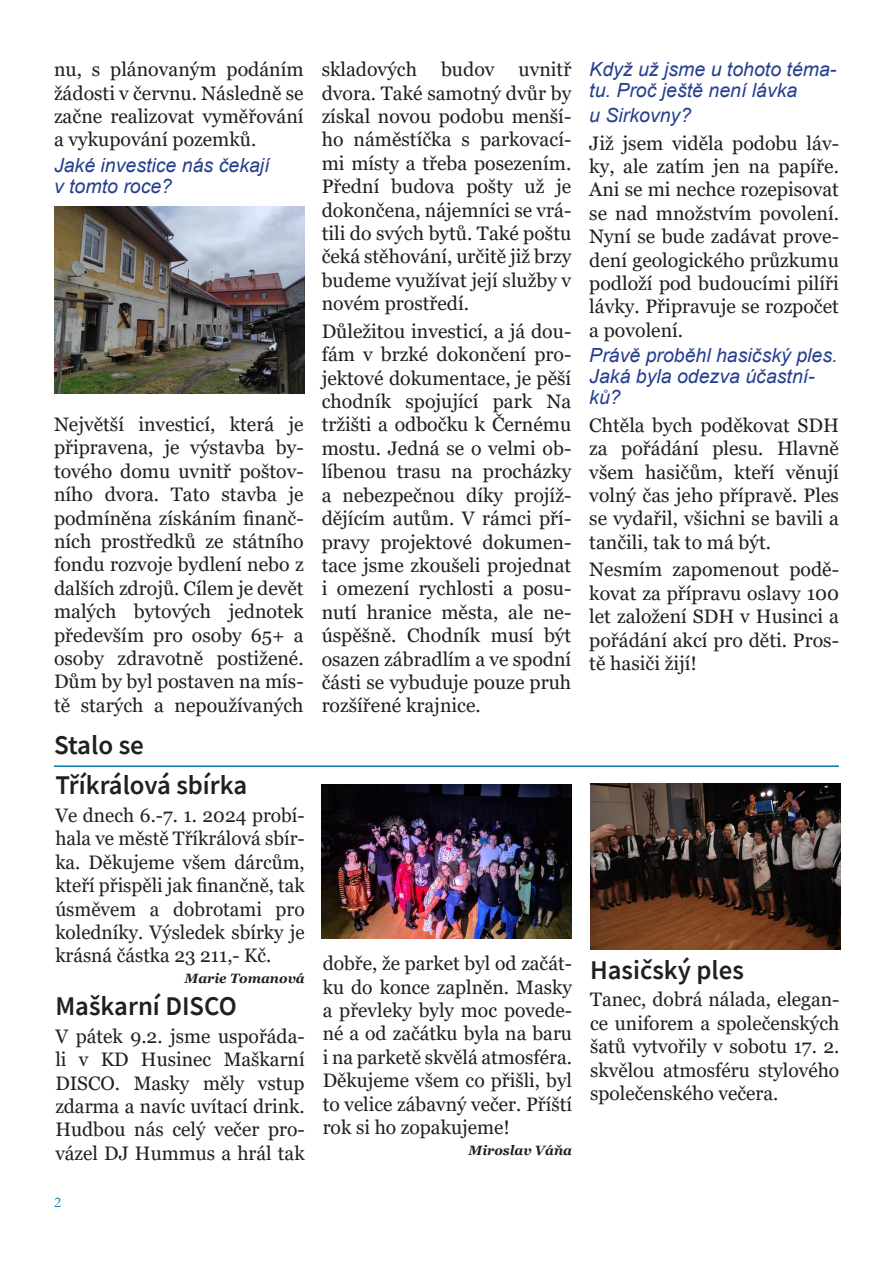
<style>
.page{position:relative;width:893px;height:1263px;background:#fff}
.page>*{position:absolute;margin:0;border:0;box-sizing:border-box;transform-origin:0 0}
.Nadpis_článku{font:600 27px "Source Sans Pro";color:#231f20}
.Odstavec{font:19.5px/23.4px "Georgia";color:#231f20;text-align:justify}
.Rozhovor_otázka{font:italic 19.5px/21px "Arial";color:#253f8e}
.Sloupek{font:15px "Garamond";color:#007aa9}
.Autor{font:italic 700 13.5px "Georgia";color:#231f20}
</style>
<div class="page">
<hr style="left:54px;top:765px;width:785px;height:2px;background:#007aa9">
<img style="left:321px;top:784px;width:251px;height:154px">
<img style="left:54px;top:206px;width:250px;height:187px">
<img style="left:590px;top:783px;width:251px;height:167px">
<p class="Odstavec" style="left:54px;top:58px;width:251px">nu, s plánovaným podáním žádosti v červnu. Následně se začne realizovat vyměřování a vykupování pozemků.</p>
<p class="Rozhovor_otázka" style="left:54px;top:155px;width:217px">Jaké investice nás čekají v tomto roce?</p>
<p class="Odstavec" style="left:54px;top:413px;width:251px">Největší investicí, která je připravena, je výstavba by&shy;tového domu uvnitř poštov&shy;ního dvora. Tato stavba je podmíněna získáním finanč&shy;ních prostředků ze státního fondu rozvoje bydlení nebo z dalších zdrojů. Cílem je devět malých bytových jednotek především pro osoby 65+ a osoby zdravotně postižené.<br>Dům by byl postaven na mís&shy;tě starých a nepoužívaných</p>
<p class="Nadpis_článku" style="left:54px;top:727px;width:91px">Stalo se</p>
<p class="Nadpis_článku" style="left:55px;top:767px;width:194px">Tříkrálová sbírka</p>
<p class="Odstavec" style="left:55px;top:804px;width:251px">Ve dnech 6.-7. 1. 2024 probí&shy;hala ve městě Tříkrálová sbír&shy;ka. Děkujeme všem dárcům, kteří přispěli jak finančně, tak úsměvem a dobrotami pro koledníky. Výsledek sbírky je krásná částka 23 211,- Kč.</p>
<p class="Autor" style="left:185px;top:969px;width:122px">Marie Tomanová</p>
<p class="Nadpis_článku" style="left:55px;top:988px;width:183px">Maškarní DISCO</p>
<p class="Odstavec" style="left:55px;top:1025px;width:251px">V pátek 9.2. jsme uspořáda&shy;li v KD Husinec Maškarní DISCO. Masky měly vstup zdarma a navíc uvítací drink.<br>Hudbou nás celý večer pro&shy;vázel DJ Hummus a hrál tak</p>
<p class="Sloupek" style="left:54px;top:1192px;width:9px">2</p>
<p class="Odstavec" style="left:322px;top:58px;width:251px">skladových budov uvnitř dvora. Také samotný dvůr by získal novou podobu menší&shy;ho náměstíčka s parkovací&shy;mi místy a třeba posezením.<br>Přední budova pošty už je dokončena, nájemníci se vrá&shy;tili do svých bytů. Také poštu čeká stěhování, určitě již brzy budeme využívat její služby v novém prostředí.</p>
<p class="Odstavec" style="left:322px;top:320px;width:251px">Důležitou investicí, a já dou&shy;fám v brzké dokončení pro&shy;jektové dokumentace, je pěší chodník spojující park Na tržišti a odbočku k Černému mostu. Jedná se o velmi ob&shy;líbenou trasu na procházky a nebezpečnou díky projíž&shy;dějícím autům. V rámci pří&shy;pravy projektové dokumen&shy;tace jsme zkoušeli projednat i omezení rychlosti a posu&shy;nutí hranice města, ale ne&shy;úspěšně. Chodník musí být osazen zábradlím a ve spodní části se vybuduje pouze pruh rozšířené krajnice.</p>
<p class="Odstavec" style="left:323px;top:952px;width:251px">dobře, že parket byl od začát&shy;ku do konce zaplněn. Masky a převleky byly moc povede&shy;né a od začátku byla na baru i na parketě skvělá atmosféra.<br>Děkujeme všem co přišli, byl to velice zábavný večer. Příští rok si ho zopakujeme!</p>
<p class="Autor" style="left:469px;top:1141px;width:105px">Miroslav Váňa</p>
<p class="Rozhovor_otázka" style="left:589px;top:59px;width:249px">Když už jsme u tohoto téma&shy;tu. Proč ještě není lávka</p>
<p class="Rozhovor_otázka" style="left:589px;top:105px;width:103px">u Sirkovny?</p>
<p class="Odstavec" style="left:589px;top:132px;width:251px">Již jsem viděla podobu láv&shy;ky, ale zatím jen na papíře.<br>Ani se mi nechce rozepisovat se nad množstvím povolení.<br>Nyní se bude zadávat prove&shy;dení geologického průzkumu podloží pod budoucími pilíři lávky. Připravuje se rozpočet a povolení.</p>
<p class="Rozhovor_otázka" style="left:589px;top:345px;width:250px">Právě proběhl hasičský ples.<br>Jaká byla odezva účastní&shy;ků?</p>
<p class="Odstavec" style="left:589px;top:414px;width:251px">Chtěla bych poděkovat SDH za pořádání plesu. Hlavně všem hasičům, kteří věnují volný čas jeho přípravě. Ples se vydařil, všichni se bavili a tančili, tak to má být.</p>
<p class="Odstavec" style="left:589px;top:558px;width:251px">Nesmím zapomenout podě&shy;kovat za přípravu oslavy 100 let založení SDH v Husinci a pořádání akcí pro děti. Pros&shy;tě hasiči žijí!</p>
<p class="Nadpis_článku" style="left:590px;top:952px;width:155px">Hasičský ples</p>
<p class="Odstavec" style="left:590px;top:988px;width:251px">Tanec, dobrá nálada, elegan&shy;ce uniforem a společenských šatů vytvořily v sobotu 17. 2. skvělou atmosféru stylového společenského večera.</p>
</div>
